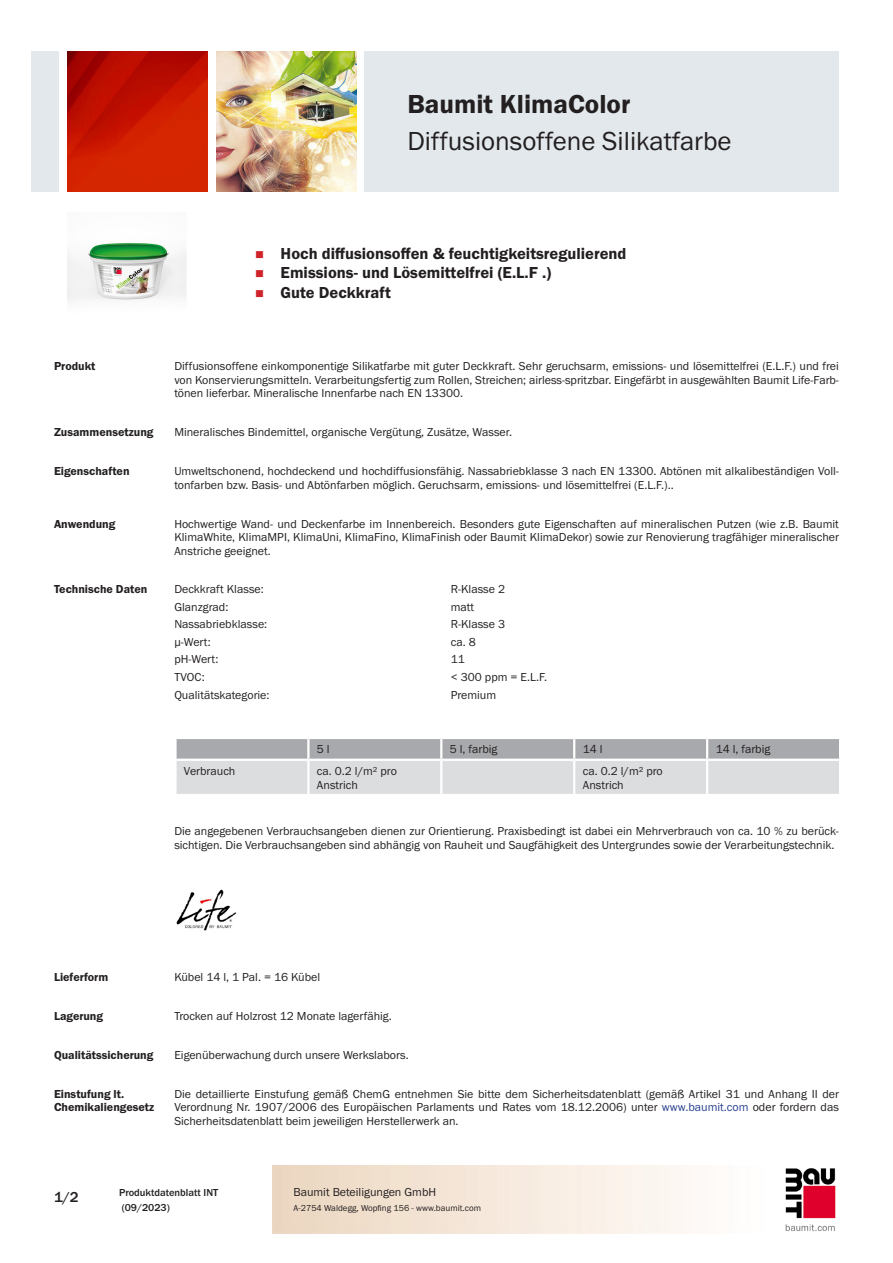
<style>
.page{position:relative;width:893px;height:1263px;background:#fff}
.page>*{position:absolute;margin:0;border:0;box-sizing:border-box;transform-origin:0 0}
.PDS_Produktname_Land{font:27px "BM Franklin Gothic URW Boo";color:#231f20}
.PDS_Produktname{font:27px "BM Franklin Gothic URW Dem";color:#231f20}
.t1{font:16.5px "BM Franklin Gothic URW Dem";color:#231f20}
.t2{font:500 15px "BM Franklin Gothic URW";color:#231f20}
.PDS_Standard{font:12px/13.5px "BM Franklin Gothic URW Boo";color:#231f20;text-align:justify}
.PDS_Standard_linksbü{font:12px/13.5px "BM Franklin Gothic URW Boo";color:#231f20}
.PDS_Header{font:12px/13.5px "BM Franklin Gothic URW Dem";color:#231f20}
.t3{font:500 10.5px/15px "BM Franklin Gothic URW";color:#231f20}
.t4{font:9px "BM Franklin Gothic URW Boo";color:#231f20}
.s1{color:#253f8e}
</style>
<div class="page">
<img style="left:785px;top:1168px;width:51px;height:63px">
<div style="left:32px;top:51px;width:27px;height:140px;background:#e2e8eb"></div>
<img style="left:68px;top:52px;width:140px;height:139px">
<img style="left:216px;top:51px;width:141px;height:140px">
<div style="left:365px;top:51px;width:474px;height:140px;background:#e2e8eb"></div>
<img style="left:68px;top:243px;width:119px;height:58px">
<svg style="left:177px;top:739px;width:662px;height:55px;background:#c9cacd"></svg>
<hr style="left:307px;top:739px;width:2px;height:20px;background:#fff">
<hr style="left:440px;top:739px;width:2px;height:20px;background:#fff">
<hr style="left:573px;top:739px;width:2px;height:20px;background:#fff">
<hr style="left:706px;top:739px;width:2px;height:20px;background:#fff">
<hr style="left:174px;top:759px;width:134px;height:2px;background:#fff">
<hr style="left:308px;top:759px;width:133px;height:2px;background:#fff">
<hr style="left:307px;top:761px;width:2px;height:33px;background:#fff">
<hr style="left:441px;top:759px;width:133px;height:2px;background:#fff">
<hr style="left:440px;top:761px;width:2px;height:33px;background:#fff">
<hr style="left:574px;top:759px;width:133px;height:2px;background:#fff">
<hr style="left:573px;top:761px;width:2px;height:33px;background:#fff">
<hr style="left:707px;top:759px;width:134px;height:2px;background:#fff">
<hr style="left:706px;top:761px;width:2px;height:33px;background:#fff">
<img style="left:176px;top:889px;width:61px;height:42px">
<p class="PDS_Produktname" style="left:407px;top:87px;width:224px">Baumit KlimaColor</p>
<p class="PDS_Produktname_Land" style="left:407px;top:124px;width:326px">Diffusionsoffene Silikatfarbe</p>
<p class="t1" style="left:281px;top:243px;width:347px">Hoch diffusionsoffen &amp; feuchtigkeitsregulierend</p>
<p class="t1" style="left:281px;top:263px;width:272px">Emissions- und Lösemittelfrei (E.L.F .)</p>
<p class="t1" style="left:281px;top:282px;width:112px">Gute Deckkraft</p>
<p class="PDS_Header" style="left:54px;top:360px;width:43px">Produkt</p>
<p class="PDS_Standard" style="left:174px;top:360px;width:666px">Diffusionsoffene einkomponentige Silikatfarbe mit guter Deckkraft. Sehr geruchsarm, emissions- und lösemittelfrei (E.L.F.) und frei von Konservierungsmitteln. Verarbeitungsfertig zum Rollen, Streichen; airless-spritzbar. Eingefärbt in ausgewählten Baumit Life-Farb&shy;tönen lieferbar. Mineralische Innenfarbe nach EN 13300.</p>
<p class="PDS_Header" style="left:54px;top:426px;width:101px">Zusammensetzung</p>
<p class="PDS_Standard" style="left:174px;top:426px;width:339px">Mineralisches Bindemittel, organische Vergütung, Zusätze, Wasser.</p>
<p class="PDS_Header" style="left:54px;top:465px;width:77px">Eigenschaften</p>
<p class="PDS_Standard" style="left:174px;top:465px;width:666px">Umweltschonend, hochdeckend und hochdiffusionsfähig. Nassabriebklasse 3 nach EN 13300. Abtönen mit alkalibeständigen Voll&shy;tonfarben bzw. Basis- und Abtönfarben möglich. Geruchsarm, emissions- und lösemittelfrei (E.L.F.)..</p>
<p class="PDS_Header" style="left:54px;top:517px;width:63px">Anwendung</p>
<p class="PDS_Standard" style="left:174px;top:517px;width:666px">Hochwertige Wand- und Deckenfarbe im Innenbereich. Besonders gute Eigenschaften auf mineralischen Putzen (wie z.B. Baumit KlimaWhite, KlimaMPI, KlimaUni, KlimaFino, KlimaFinish oder Baumit KlimaDekor) sowie zur Renovierung tragfähiger mineralischer Anstriche geeignet.</p>
<p class="PDS_Header" style="left:54px;top:583px;width:95px">Technische Daten</p>
<p class="PDS_Standard_linksbü" style="left:174px;top:583px;width:91px">Deckkraft Klasse:</p>
<p class="PDS_Standard_linksbü" style="left:451px;top:583px;width:56px">R-Klasse 2</p>
<p class="PDS_Standard_linksbü" style="left:174px;top:600px;width:56px">Glanzgrad:</p>
<p class="PDS_Standard_linksbü" style="left:451px;top:600px;width:25px">matt</p>
<p class="PDS_Standard_linksbü" style="left:174px;top:618px;width:94px">Nassabriebklasse:</p>
<p class="PDS_Standard_linksbü" style="left:451px;top:618px;width:56px">R-Klasse 3</p>
<p class="PDS_Standard_linksbü" style="left:174px;top:635px;width:38px">μ-Wert:</p>
<p class="PDS_Standard_linksbü" style="left:451px;top:635px;width:26px">ca. 8</p>
<p class="PDS_Standard_linksbü" style="left:174px;top:653px;width:46px">pH-Wert:</p>
<p class="PDS_Standard_linksbü" style="left:451px;top:653px;width:16px">11</p>
<p class="PDS_Standard_linksbü" style="left:174px;top:670px;width:32px">TVOC:</p>
<p class="PDS_Standard_linksbü" style="left:451px;top:670px;width:98px">&lt; 300 ppm = E.L.F.</p>
<p class="PDS_Standard_linksbü" style="left:174px;top:688px;width:97px">Qualitätskategorie:</p>
<p class="PDS_Standard_linksbü" style="left:451px;top:688px;width:47px">Premium</p>
<p class="PDS_Standard_linksbü" style="left:317px;top:743px;width:14px">5 l</p>
<p class="PDS_Standard_linksbü" style="left:450px;top:743px;width:49px">5 l, farbig</p>
<p class="PDS_Standard_linksbü" style="left:583px;top:743px;width:21px">14 l</p>
<p class="PDS_Standard_linksbü" style="left:716px;top:743px;width:56px">14 l, farbig</p>
<p class="PDS_Standard_linksbü" style="left:184px;top:764px;width:53px">Verbrauch</p>
<p class="PDS_Standard_linksbü" style="left:317px;top:764px;width:82px">ca. 0.2 l/m² pro<br>Anstrich</p>
<p class="PDS_Standard_linksbü" style="left:583px;top:764px;width:82px">ca. 0.2 l/m² pro<br>Anstrich</p>
<p class="PDS_Standard" style="left:174px;top:824px;width:666px">Die angegebenen Verbrauchsangeben dienen zur Orientierung. Praxisbedingt ist dabei ein Mehrverbrauch von ca. 10 % zu berück&shy;sichtigen. Die Verbrauchsangeben sind abhängig von Rauheit und Saugfähigkeit des Untergrundes sowie der Verarbeitungstechnik.</p>
<p class="PDS_Header" style="left:54px;top:970px;width:56px">Lieferform</p>
<p class="PDS_Standard" style="left:174px;top:970px;width:147px">Kübel 14 l, 1 Pal. = 16 Kübel</p>
<p class="PDS_Header" style="left:54px;top:1009px;width:51px">Lagerung</p>
<p class="PDS_Standard" style="left:174px;top:1009px;width:219px">Trocken auf Holzrost 12 Monate lagerfähig.</p>
<p class="PDS_Header" style="left:54px;top:1048px;width:101px">Qualitätssicherung</p>
<p class="PDS_Standard" style="left:174px;top:1048px;width:236px">Eigenüberwachung durch unsere Werkslabors.</p>
<p class="PDS_Header" style="left:54px;top:1087px;width:102px">Einstufung lt.<br>Chemikaliengesetz</p>
<p class="PDS_Standard" style="left:174px;top:1087px;width:666px">Die detaillierte Einstufung gemäß ChemG entnehmen Sie bitte dem Sicherheitsdatenblatt (gemäß Artikel 31 und Anhang II der Verordnung Nr. 1907/2006 des Europäischen Parlaments und Rates vom 18.12.2006) unter <span class="s1">www.baumit.com</span> oder fordern das Sicherheitsdatenblatt beim jeweiligen Herstellerwerk an.</p>
<p class="t2" style="left:54px;top:1188px;width:26px">1/2</p>
<p class="t3" style="left:119px;top:1185px;width:101px">Produktdatenblatt INT (09/2023)</p>
<p class="PDS_Standard" style="left:293px;top:1185px;width:144px">Baumit Beteiligungen GmbH</p>
<p class="t4" style="left:293px;top:1202px;width:189px">A-2754 Waldegg, Wopfing 156 - www.baumit.com</p>
</div>
